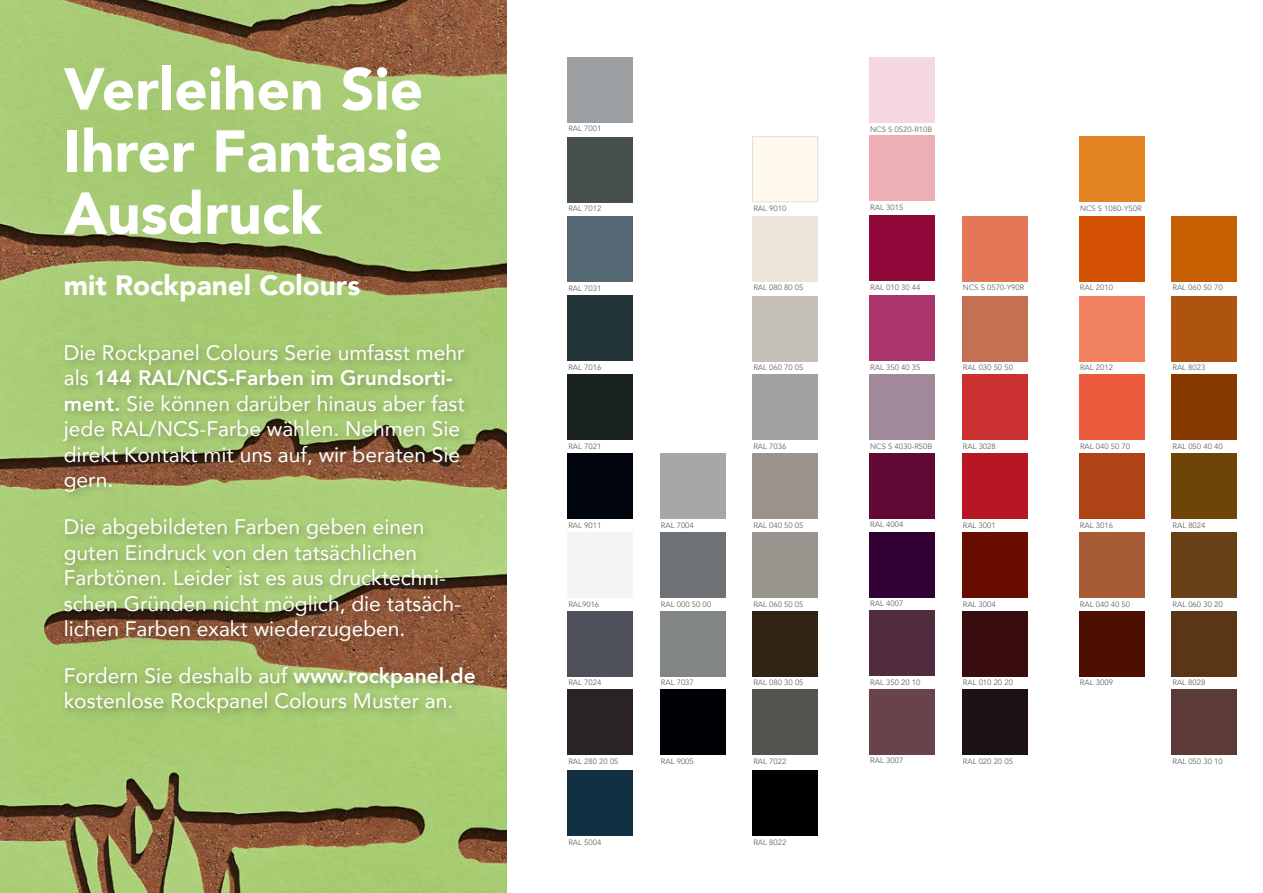
<style>
.page{position:relative;width:1263px;height:893px;background:#fff}
.page>*{position:absolute;margin:0;border:0;box-sizing:border-box;transform-origin:0 0}
.t1{font:900 58.5px/62.1px "Avenir";color:#fff}
.t2{font:900 27.9px "Avenir";color:#fff}
.t3{font:21px/25.5px "Avenir";color:#fff}
.t4{font:7.65px "Avenir";color:#636362}
.s1{font-weight:800}
</style>
<div class="page">
<img style="left:0;top:0;width:506px;height:893px">
<div style="left:59px;top:339px;width:426px;height:384px;background:#1d1d1b;opacity:.33"></div>
<div style="left:567px;top:689px;width:66px;height:66px;background:#292226"></div>
<div style="left:567px;top:611px;width:66px;height:65px;background:#4e515b"></div>
<div style="left:567px;top:770px;width:66px;height:66px;background:#113143"></div>
<div style="left:567px;top:532px;width:66px;height:66px;background:#f5f5f5"></div>
<div style="left:567px;top:454px;width:66px;height:65px;background:#00050e"></div>
<div style="left:567px;top:374px;width:66px;height:66px;background:#1b2320"></div>
<div style="left:567px;top:295px;width:66px;height:66px;background:#233539"></div>
<div style="left:567px;top:217px;width:66px;height:65px;background:#566873"></div>
<div style="left:567px;top:137px;width:66px;height:65px;background:#48504f"></div>
<div style="left:567px;top:57px;width:66px;height:66px;background:#9c9fa1"></div>
<div style="left:660px;top:532px;width:65px;height:66px;background:#6d7277"></div>
<div style="left:752px;top:611px;width:66px;height:65px;background:#322414"></div>
<div style="left:660px;top:689px;width:65px;height:66px;background:#000004"></div>
<div style="left:660px;top:453px;width:65px;height:66px;background:#a7a7a8"></div>
<div style="left:660px;top:611px;width:65px;height:65px;background:#828683"></div>
<div style="left:752px;top:532px;width:66px;height:66px;background:#99948e"></div>
<div style="left:752px;top:689px;width:66px;height:66px;background:#53544e"></div>
<div style="left:752px;top:453px;width:66px;height:66px;background:#9b948e"></div>
<div style="left:752px;top:375px;width:66px;height:65px;background:#a2a0a0"></div>
<div style="left:752px;top:296px;width:66px;height:65px;background:#c5bfb9"></div>
<div style="left:752px;top:216px;width:66px;height:66px;background:#ece6da"></div>
<div style="left:753px;top:137px;width:65px;height:65px;background:#fffaec"></div>
<div style="left:752px;top:136px;width:66px;height:66px;border:1px solid #dedfdf"></div>
<div style="left:752px;top:770px;width:66px;height:66px;background:#000"></div>
<div style="left:869px;top:532px;width:66px;height:65px;background:#330034"></div>
<div style="left:869px;top:689px;width:66px;height:66px;background:#69434b"></div>
<div style="left:869px;top:453px;width:66px;height:65px;background:#620835"></div>
<div style="left:869px;top:374px;width:66px;height:66px;background:#a08998"></div>
<div style="left:869px;top:295px;width:66px;height:66px;background:#ac346d"></div>
<div style="left:869px;top:215px;width:66px;height:66px;background:#90083a"></div>
<div style="left:869px;top:136px;width:66px;height:65px;background:#edafb5"></div>
<div style="left:869px;top:610px;width:66px;height:66px;background:#502c3e"></div>
<div style="left:869px;top:57px;width:66px;height:66px;background:#f5d8df"></div>
<div style="left:962px;top:689px;width:65px;height:66px;background:#1d1213"></div>
<div style="left:962px;top:375px;width:65px;height:65px;background:#cb3131"></div>
<div style="left:962px;top:296px;width:65px;height:65px;background:#c47153"></div>
<div style="left:962px;top:216px;width:65px;height:66px;background:#e47757"></div>
<div style="left:962px;top:611px;width:65px;height:65px;background:#3a0e0e"></div>
<div style="left:962px;top:532px;width:65px;height:66px;background:#690d00"></div>
<div style="left:962px;top:453px;width:65px;height:66px;background:#b71722"></div>
<div style="left:1079px;top:375px;width:65px;height:65px;background:#eb5c3f"></div>
<div style="left:1079px;top:296px;width:65px;height:65px;background:#f08161"></div>
<div style="left:1079px;top:136px;width:65px;height:66px;background:#e58422"></div>
<div style="left:1079px;top:532px;width:65px;height:66px;background:#a85c35"></div>
<div style="left:1079px;top:453px;width:65px;height:66px;background:#ae4415"></div>
<div style="left:1079px;top:216px;width:65px;height:66px;background:#d55205"></div>
<div style="left:1079px;top:611px;width:65px;height:65px;background:#4d0f00"></div>
<div style="left:1171px;top:532px;width:66px;height:66px;background:#694116"></div>
<div style="left:1171px;top:453px;width:66px;height:66px;background:#6f4407"></div>
<div style="left:1171px;top:375px;width:66px;height:65px;background:#863a00"></div>
<div style="left:1171px;top:689px;width:66px;height:66px;background:#5b3a37"></div>
<div style="left:1171px;top:611px;width:66px;height:65px;background:#593716"></div>
<div style="left:1171px;top:296px;width:66px;height:65px;background:#ae5410"></div>
<div style="left:1171px;top:216px;width:66px;height:66px;background:#c75f03"></div>
<h1 class="t1" style="left:64px;top:57px;width:380px">Verleihen Sie<br>Ihrer Fantasie<br>Ausdruck</h1>
<h2 class="t2" style="left:64px;top:262px;width:298px">mit Rockpanel Colours</h2>
<h3 class="t3" style="left:64px;top:339px;width:403px">Die Rockpanel Colours Serie umfasst mehr als <span class="s1">144 RAL/NCS-Farben im Grundsorti&shy;ment.</span> Sie können darüber hinaus aber fast jede RAL/NCS-Farbe wählen. Nehmen Sie direkt Kontakt mit uns auf, wir beraten Sie gern.</h3>
<h3 class="t3" style="left:64px;top:513px;width:399px">Die abgebildeten Farben geben einen guten Eindruck von den tatsächlichen Farbtönen. Leider ist es aus drucktechni&shy;schen Gründen nicht möglich, die tatsäch&shy;lichen Farben exakt wiederzugeben.</h3>
<h3 class="t3" style="left:64px;top:662px;width:413px">Fordern Sie deshalb auf <span class="s1">www.rockpanel.de </span>kostenlose Rockpanel Colours Muster an.</h3>
<p class="t4" style="left:568px;top:124px;width:35px">RAL 7001</p>
<p class="t4" style="left:870px;top:125px;width:64px">NCS S 0520-R10B</p>
<p class="t4" style="left:568px;top:204px;width:35px">RAL 7012</p>
<p class="t4" style="left:753px;top:203px;width:35px">RAL 9010</p>
<p class="t4" style="left:870px;top:203px;width:35px">RAL 3015</p>
<p class="t4" style="left:1080px;top:203px;width:63px">NCS S 1080-Y50R</p>
<p class="t4" style="left:568px;top:284px;width:35px">RAL 7031</p>
<p class="t4" style="left:753px;top:283px;width:52px">RAL 080 80 05</p>
<p class="t4" style="left:870px;top:283px;width:52px">RAL 010 30 44</p>
<p class="t4" style="left:963px;top:283px;width:63px">NCS S 0570-Y90R</p>
<p class="t4" style="left:1080px;top:283px;width:35px">RAL 2010</p>
<p class="t4" style="left:1172px;top:283px;width:52px">RAL 060 50 70</p>
<p class="t4" style="left:568px;top:363px;width:35px">RAL 7016</p>
<p class="t4" style="left:753px;top:363px;width:52px">RAL 060 70 05</p>
<p class="t4" style="left:870px;top:362px;width:52px">RAL 350 40 35</p>
<p class="t4" style="left:963px;top:363px;width:52px">RAL 030 50 50</p>
<p class="t4" style="left:1080px;top:363px;width:35px">RAL 2012</p>
<p class="t4" style="left:1172px;top:363px;width:35px">RAL 8023</p>
<p class="t4" style="left:568px;top:441px;width:35px">RAL 7021</p>
<p class="t4" style="left:753px;top:442px;width:35px">RAL 7036</p>
<p class="t4" style="left:870px;top:441px;width:64px">NCS S 4030-R50B</p>
<p class="t4" style="left:963px;top:442px;width:35px">RAL 3028</p>
<p class="t4" style="left:1080px;top:442px;width:52px">RAL 040 50 70</p>
<p class="t4" style="left:1172px;top:442px;width:52px">RAL 050 40 40</p>
<p class="t4" style="left:568px;top:521px;width:35px">RAL 9011</p>
<p class="t4" style="left:661px;top:521px;width:35px">RAL 7004</p>
<p class="t4" style="left:753px;top:521px;width:52px">RAL 040 50 05</p>
<p class="t4" style="left:870px;top:520px;width:35px">RAL 4004</p>
<p class="t4" style="left:963px;top:521px;width:35px">RAL 3001</p>
<p class="t4" style="left:1080px;top:521px;width:35px">RAL 3016</p>
<p class="t4" style="left:1172px;top:521px;width:35px">RAL 8024</p>
<p class="t4" style="left:568px;top:599px;width:32px">RAL9016</p>
<p class="t4" style="left:661px;top:599px;width:52px">RAL 000 50 00</p>
<p class="t4" style="left:753px;top:599px;width:52px">RAL 060 50 05</p>
<p class="t4" style="left:870px;top:599px;width:35px">RAL 4007</p>
<p class="t4" style="left:963px;top:599px;width:35px">RAL 3004</p>
<p class="t4" style="left:1080px;top:599px;width:52px">RAL 040 40 50</p>
<p class="t4" style="left:1172px;top:599px;width:52px">RAL 060 30 20</p>
<p class="t4" style="left:568px;top:678px;width:35px">RAL 7024</p>
<p class="t4" style="left:661px;top:678px;width:35px">RAL 7037</p>
<p class="t4" style="left:753px;top:678px;width:52px">RAL 080 30 05</p>
<p class="t4" style="left:870px;top:677px;width:52px">RAL 350 20 10</p>
<p class="t4" style="left:963px;top:678px;width:52px">RAL 010 20 20</p>
<p class="t4" style="left:1080px;top:678px;width:35px">RAL 3009</p>
<p class="t4" style="left:1172px;top:678px;width:35px">RAL 8028</p>
<p class="t4" style="left:568px;top:757px;width:52px">RAL 280 20 05</p>
<p class="t4" style="left:661px;top:757px;width:35px">RAL 9005</p>
<p class="t4" style="left:753px;top:757px;width:35px">RAL 7022</p>
<p class="t4" style="left:870px;top:756px;width:35px">RAL 3007</p>
<p class="t4" style="left:963px;top:757px;width:52px">RAL 020 20 05</p>
<p class="t4" style="left:1172px;top:757px;width:52px">RAL 050 30 10</p>
<p class="t4" style="left:568px;top:837px;width:35px">RAL 5004</p>
<p class="t4" style="left:753px;top:837px;width:35px">RAL 8022</p>
</div>
